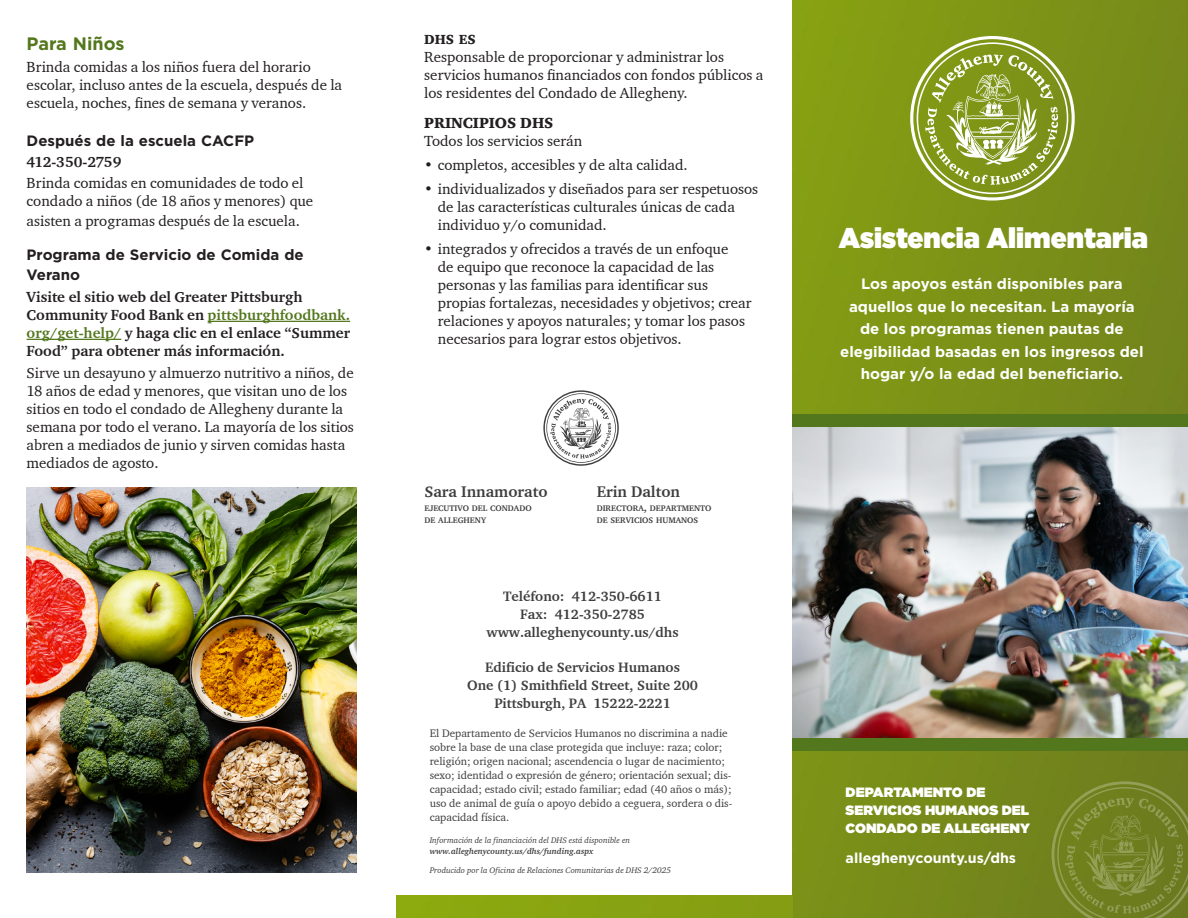
<style>
.page{position:relative;width:1188px;height:918px;background:#fff}
.page>*{position:absolute;margin:0;border:0;box-sizing:border-box;transform-origin:0 0}
.t1{font:900 28.5px "Gotham";color:#fff;scale:.94 1}
.Heads{font:700 18px "Gotham";color:#53771d}
.Heads-2{font:700 15.75px "Charter ITC";color:#3e3e3f}
.t2{font:15px/18px "Charter ITC";color:#231f20}
.t3{font:700 15px/22.5px "Gotham";color:#fff;text-align:center}
.t4{font:700 15px/18px "Charter ITC";color:#231f20}
.Heads-3{font:700 15px/19.5px "Gotham";color:#231f20}
.t5{font:15px "Charter ITC Blac";color:#231f20}
.t6{font:700 15px "Charter ITC";letter-spacing:-.02em;color:#231f20}
.t7{font:700 14.25px "Gotham";color:#fff}
.Heads-4{font:700 13.95px "Charter ITC";color:#3e3e3f}
.t8{font:900 13.5px/18px "Gotham";color:#fff}
.t9{font:13.5px "Charter ITC Blac";color:#231f20}
.Heads-5{font:11.1px/14px "Charter ITC";color:#3e3e3f}
.Heads-6{font:italic 8.4px/11.1px "Charter ITC";color:#3e3e3f}
.Heads-7{font:700 8.4px/12px "Charter ITC";color:#3e3e3f}
.s1{color:#53771d}
.s2{font-size:11.1px}
.s3{font-weight:700}
</style>
<div class="page">
<img style="left:793px;top:0;width:395px;height:918px">
<div style="left:793px;top:414px;width:395px;height:13px;background:#53771d"></div>
<svg style="left:1052px;top:781px;width:136px;height:137px;background:#76852a"></svg>
<div style="left:793px;top:737px;width:395px;height:13px;background:#53771d"></div>
<img style="left:793px;top:427px;width:395px;height:310px">
<svg style="left:543px;top:390px;width:76px;height:76px"></svg>
<div style="left:396px;top:896px;width:397px;height:22px;background:#88a411"></div>
<svg style="left:910px;top:36px;width:165px;height:165px;background:#99aa48"></svg>
<hr style="left:208px;top:321px;width:142px;height:1px;background:#53771d">
<hr style="left:27px;top:339px;width:94px;height:1px;background:#53771d">
<img style="left:27px;top:487px;width:329px;height:385px">
<p class="Heads" style="left:27px;top:32px;width:100px">Para Niños</p>
<p class="t2" style="left:27px;top:58px;width:317px">Brinda comidas a los niños fuera del horario escolar, incluso antes de la escuela, después de la escuela, noches, fines de semana y veranos.</p>
<p class="Heads-3" style="left:27px;top:131px;width:229px">Después de la escuela CACFP</p>
<p class="t6" style="left:27px;top:153px;width:96px">412-350-2759</p>
<p class="t2" style="left:27px;top:174px;width:288px">Brinda comidas en comunidades de todo el condado a niños (de 18 años y menores) que</p>
<p class="t2" style="left:27px;top:212px;width:275px">asisten a programas después de la escuela.</p>
<p class="Heads-3" style="left:27px;top:245px;width:279px">Programa de Servicio de Comida de<br>Verano</p>
<p class="t4" style="left:27px;top:287px;width:325px">Visite el sitio web del Greater Pittsburgh Community Food Bank en <span class="s1">pittsburghfoodbank. org/get-help/</span> y haga clic en el enlace “Summer Food” para obtener más información.</p>
<p class="t2" style="left:27px;top:364px;width:329px">Sirve un desayuno y almuerzo nutritivo a niños, de 18 años de edad y menores, que visitan uno de los sitios en todo el condado de Allegheny durante la semana por todo el verano. La mayoría de los sitios abren a mediados de junio y sirven comidas hasta mediados de agosto.</p>
<p class="t9" style="left:424px;top:31px;width:53px">DHS ES</p>
<p class="t2" style="left:424px;top:48px;width:341px">Responsable de proporcionar y administrar los servicios humanos financiados con fondos públicos a los residentes del Condado de Allegheny.</p>
<p class="t5" style="left:424px;top:114px;width:108px">PRINCIPIOS DHS</p>
<p class="t2" style="left:424px;top:132px;width:160px">Todos los servicios serán</p>
<p class="t2" style="left:424px;top:156px;width:265px">• completos, accesibles y de alta calidad.</p>
<p class="t2" style="left:438px;top:180px;width:322px;text-indent:-14px">• individualizados y diseñados para ser respetuosos de las características culturales únicas de cada individuo y/o comunidad.</p>
<p class="t2" style="left:438px;top:240px;width:315px;text-indent:-14px">• integrados y ofrecidos a través de un enfoque<br>de equipo que reconoce la capacidad de las personas y las familias para identificar sus propias fortalezas, necesidades y objetivos; crear relaciones y apoyos naturales; y tomar los pasos necesarios para lograr estos objetivos.</p>
<p class="Heads-2" style="left:424px;top:482px;width:125px">Sara Innamorato</p>
<p class="Heads-7" style="left:424px;top:502px;width:109px">EJECUTIVO DEL CONDADO<br>DE ALLEGHENY</p>
<p class="Heads-2" style="left:597px;top:482px;width:85px">Erin Dalton</p>
<p class="Heads-7" style="left:597px;top:502px;width:116px">DIRECTORA<span class="s2">,</span> DEPARTMENTO<br>DE SERVICIOS HUMANOS</p>
<p class="Heads-4" style="left:503px;top:588px;width:160px">Teléfono: 412-350-6611</p>
<p class="Heads-4" style="left:520px;top:606px;width:126px">Fax: 412-350-2785</p>
<p class="Heads-4" style="left:487px;top:623px;width:194px">www.alleghenycounty.us/dhs</p>
<p class="Heads-4" style="left:485px;top:659px;width:196px">Edificio de Servicios Humanos</p>
<p class="Heads-4" style="left:467px;top:677px;width:232px">One (1) Smithfield Street, Suite 200</p>
<p class="Heads-4" style="left:494px;top:695px;width:178px">Pittsburgh, PA 15222-2221</p>
<p class="Heads-5" style="left:430px;top:726px;width:304px">El Departamento de Servicios Humanos no discrimina a nadie sobre la base de una clase protegida que incluye: raza; color; religión; origen nacional; ascendencia o lugar de nacimiento; sexo; identidad o expresión de género; orientación sexual; dis&shy;capacidad; estado civil; estado familiar; edad (40 años o más); uso de animal de guía o apoyo debido a ceguera, sordera o dis&shy;capacidad física.</p>
<p class="Heads-6" style="left:430px;top:834px;width:202px">Información de la financiación del DHS está disponible en <span class="s3">www.alleghenycounty.us/dhs/funding.aspx</span></p>
<p class="Heads-6" style="left:430px;top:865px;width:243px">Producido por la Oficina de Relaciones Comunitarias de DHS 2/2025</p>
<p class="t1" style="left:839px;top:217px;width:330px">Asistencia Alimentaria</p>
<p class="t3" style="left:840px;top:273px;width:305px">Los apoyos están disponibles para aquellos que lo necesitan. La mayoría de los programas tienen pautas de elegibilidad basadas en los ingresos del hogar y/o la edad del beneficiario.</p>
<p class="t8" style="left:846px;top:783px;width:186px">DEPARTAMENTO DE<br>SERVICIOS HUMANOS DEL<br>CONDADO DE ALLEGHENY</p>
<p class="t7" style="left:846px;top:849px;width:172px">alleghenycounty.us/dhs</p>
</div>
